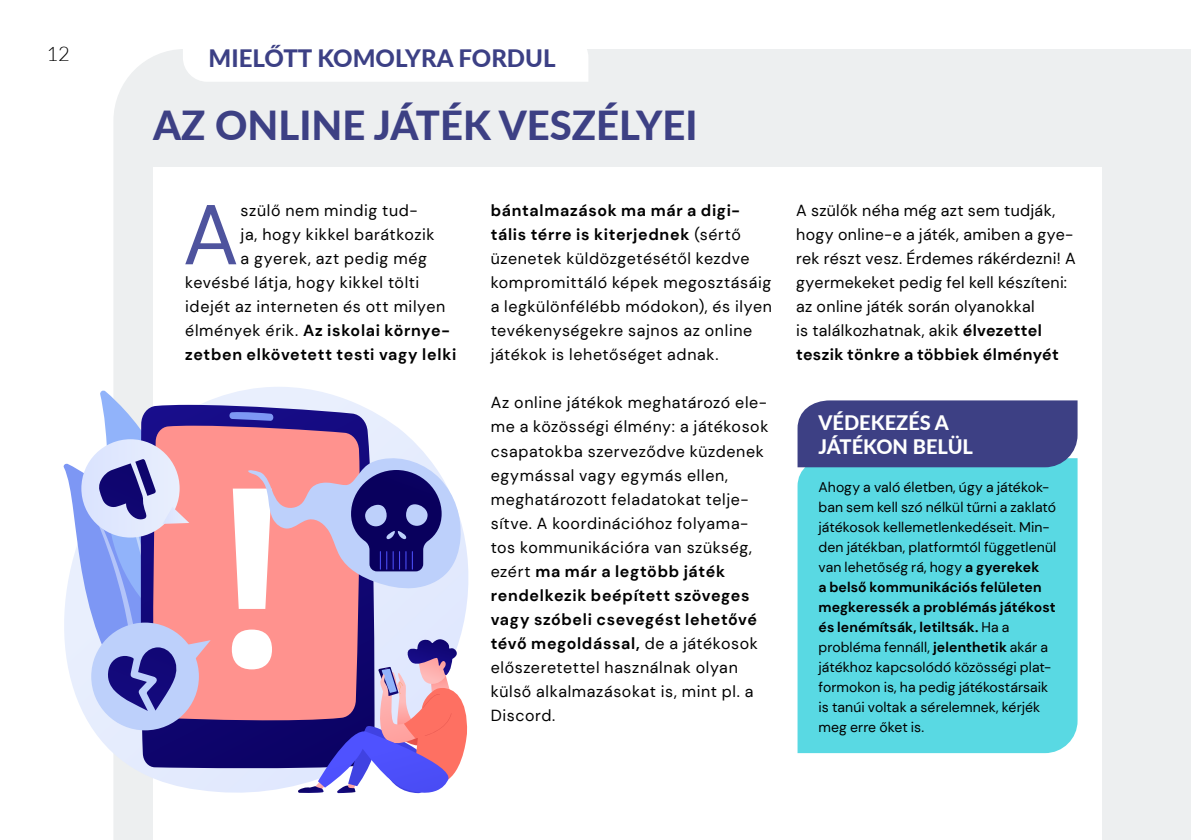
<style>
.page{position:relative;width:1191px;height:840px;background:#fff}
.page>*{position:absolute;margin:0;border:0;box-sizing:border-box;transform-origin:0 0}
.t1{font:84.6px "DM Sans";color:#4f549e}
.t2{font:800 40px "Lato";color:#3d4084}
.t3{font:800 24px "Lato";color:#3c4085}
.t4{font:800 20px/24px "Lato";color:#fff}
.t5{font:300 20px "Lato";color:#000}
.t6{font:16px/24px "DM Sans";letter-spacing:.035em;color:#000}
.t7{font:700 16px "DM Sans";letter-spacing:.04em;color:#000}
.t8{font:14px/20px "DM Sans";letter-spacing:.005em;color:#000}
.s1{font-weight:400}
.s2{font-weight:700}
</style>
<div class="page">
<div style="left:113px;top:49px;width:1078px;height:790px;background:#edeff0"></div>
<div style="left:153px;top:167px;width:949px;height:672px;background:#fff"></div>
<svg style="left:183px;top:49px;width:405px;height:33px"></svg>
<div style="left:797px;top:467px;width:280px;height:285px;background:#59d9e3"></div>
<div style="left:797px;top:400px;width:280px;height:67px;background:#3d4084"></div>
<svg style="left:113px;top:386px;width:356px;height:412px"></svg>
<svg style="left:63px;top:463px;width:77px;height:294px"></svg>
<svg style="left:140px;top:404px;width:235px;height:365px;background:#4c479c"></svg>
<svg style="left:221px;top:425px;width:140px;height:297px;background:#e6838c"></svg>
<svg style="left:229px;top:411px;width:45px;height:9px"></svg>
<svg style="left:232px;top:455px;width:236px;height:343px;background:#ba92b5"></svg>
<svg style="left:86px;top:389px;width:135px;height:363px;background:#b298c2"></svg>
<p class="t5" style="left:46px;top:43px;width:25px">12</p>
<h3 class="t3" style="left:209px;top:40px;width:348px">MIELŐTT KOMOLYRA FORDUL</h3>
<h2 class="t2" style="left:153px;top:96px;width:546px">AZ ONLINE JÁTÉK VESZÉLYEI</h2>
<h1 class="t1" style="left:183px;top:182px;width:58px">A</h1>
<p class="t6" style="left:241px;top:198px;width:178px">szülő nem mindig tud-</p>
<p class="t6" style="left:241px;top:222px;width:195px">ja, hogy kikkel barátkozik</p>
<p class="t6" style="left:241px;top:246px;width:188px">a gyerek, azt pedig még</p>
<p class="t6" style="left:185px;top:270px;width:235px">kevésbé látja, hogy kikkel tölti</p>
<p class="t6" style="left:185px;top:294px;width:262px">idejét az interneten és ott milyen</p>
<p class="t7" style="left:185px;top:320px;width:266px"><span class="s1">élmények érik.</span> Az iskolai környe-</p>
<p class="t7" style="left:185px;top:344px;width:273px">zetben elkövetett testi vagy lelki</p>
<p class="t6" style="left:491px;top:198px;width:283px"><span class="s2">bántalmazások ma már a digi&shy;tális térre is kiterjednek</span> (sértő üzenetek küldözgetésétől kezdve kompromittáló képek megosztásáig a legkülönfélébb módokon), és ilyen tevékenységekre sajnos az online játékok is lehetőséget adnak.</p>
<p class="t6" style="left:491px;top:390px;width:279px">Az online játékok meghatározó ele&shy;me a közösségi élmény: a játékosok csapatokba szerveződve küzdenek egymással vagy egymás ellen, meghatározott feladatokat telje&shy;sítve. A koordinációhoz folyama&shy;tos kommunikációra van szükség, ezért <span class="s2">ma már a legtöbb játék rendelkezik beépített szöveges vagy szóbeli csevegést lehetővé tévő megoldással,</span> de a játékosok előszeretettel használnak olyan külső alkalmazásokat is, mint pl. a<br>Discord.</p>
<p class="t6" style="left:796px;top:198px;width:281px">A szülők néha még azt sem tudják, hogy online-e a játék, amiben a gye&shy;rek részt vesz. Érdemes rákérdezni! A gyermekeket pedig fel kell készíteni: az online játék során olyanokkal<br>is találkozhatnak, akik <span class="s2">élvezettel teszik tönkre a többiek élményét</span></p>
<p class="t4" style="left:818px;top:410px;width:156px">VÉDEKEZÉS A<br>JÁTÉKON BELÜL</p>
<p class="t8" style="left:818px;top:476px;width:239px">Ahogy a való életben, úgy a játékok&shy;ban sem kell szó nélkül tűrni a zaklató játékosok kellemetlenkedéseit. Min&shy;den játékban, platformtól függetlenül van lehetőség rá, hogy <span class="s2">a gyerekek<br>a belső kommunikációs felületen megkeressék a problémás játékost és lenémítsák, letiltsák.</span> Ha a probléma fennáll, <span class="s2">jelenthetik</span> akár a játékhoz kapcsolódó közösségi plat&shy;formokon is, ha pedig játékostársaik is tanúi voltak a sérelemnek, kérjék meg erre őket is.</p>
</div>
